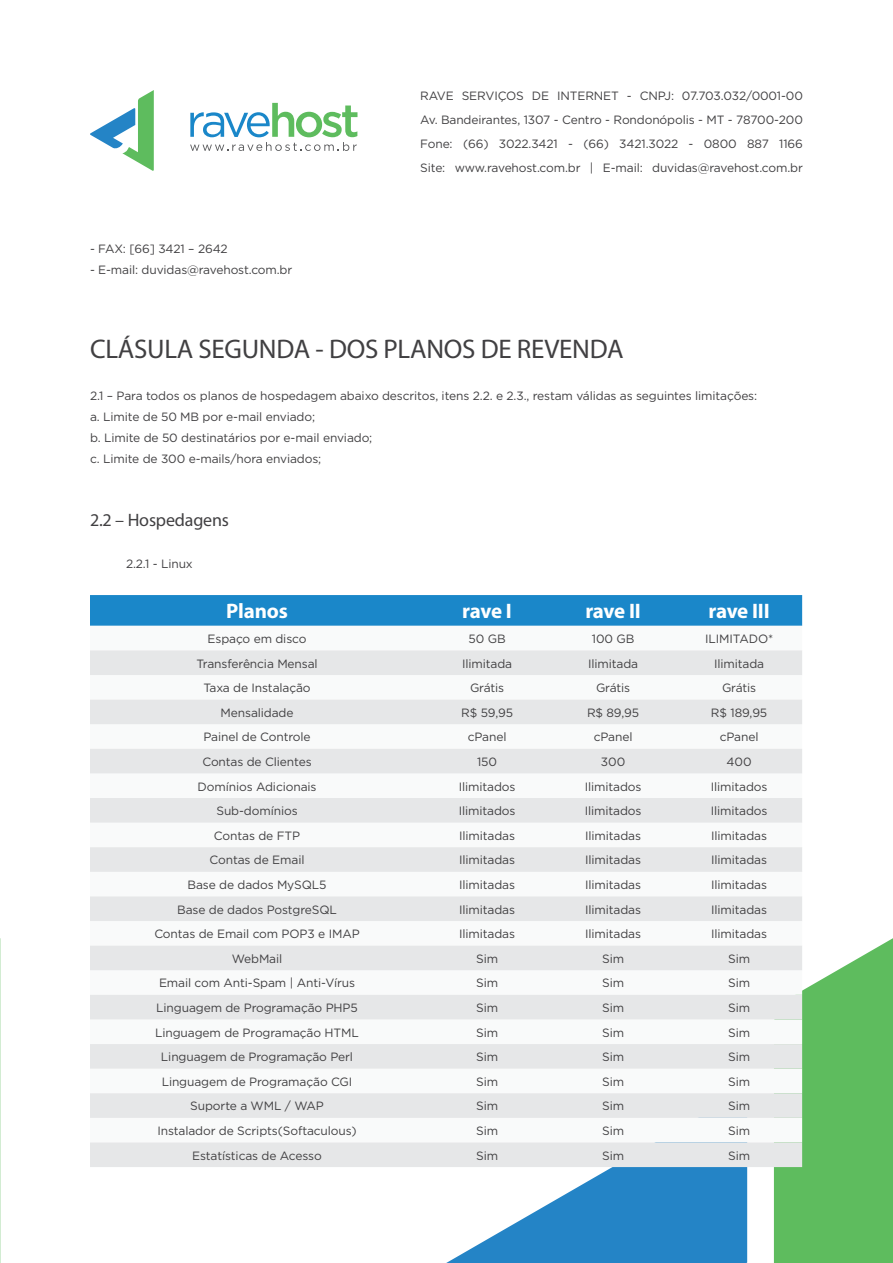
<style>
.page{position:relative;width:893px;height:1263px;background:#fff}
.page>*{position:absolute;margin:0;border:0;box-sizing:border-box;transform-origin:0 0}
.t1{font:27px "Myriad Pro";letter-spacing:-.01em;color:#414042}
.t2{font:700 21px "Myriad Pro";letter-spacing:-.02em;color:#fff}
.t3{font:18px "Myriad Pro";letter-spacing:-.01em;color:#414042}
.t4{font:12px/24px "Gotham";letter-spacing:-.01em;color:#414042;text-align:justify}
</style>
<div class="page">
<svg style="left:90px;top:90px;width:64px;height:81px"></svg>
<svg style="left:190px;top:103px;width:167px;height:48px"></svg>
<svg style="left:446px;top:1167px;width:301px;height:96px;fill:#2484c6"></svg>
<svg style="left:774px;top:938px;width:119px;height:325px;background:#6ac16a"></svg>
<svg style="left:0;top:938px;width:1px;height:325px"></svg>
<div style="left:90px;top:595px;width:712px;height:31px;background:#1a87c9"></div>
<svg style="left:90px;top:650px;width:712px;height:517px;fill:#e6e7e8"></svg>
<p class="t4" style="left:90px;top:236px;width:139px">- FAX: [66] 3421 – 2642</p>
<p class="t4" style="left:90px;top:257px;width:204px">- E-mail: duvidas@ravehost.com.br</p>
<p class="t4" style="left:420px;top:83px;width:384px">RAVE SERVIÇOS DE INTERNET - CNPJ: 07.703.032/0001-00<br>Av. Bandeirantes, 1307 - Centro - Rondonópolis - MT - 78700-200<br>Fone: (66) 3022.3421 - (66) 3421.3022 - 0800 887 1166<br>Site: www.ravehost.com.br | E-mail: duvidas@ravehost.com.br</p>
<h1 class="t1" style="left:90px;top:332px;width:535px">CLÁSULA SEGUNDA - DOS PLANOS DE REVENDA</h1>
<p class="t4" style="left:90px;top:385px;width:669px;line-height:21px;text-align:left">2.1 – Para todos os planos de hospedagem abaixo descritos, itens 2.2. e 2.3., restam válidas as seguintes limitações: a. Limite de 50 MB por e-mail enviado;<br>b. Limite de 50 destinatários por e-mail enviado;<br>c. Limite de 300 e-mails/hora enviados;</p>
<h3 class="t3" style="left:90px;top:509px;width:140px">2.2 – Hospedagens</h3>
<p class="t4" style="left:126px;top:551px;width:68px">2.2.1 - Linux</p>
<h2 class="t2" style="left:226px;top:597px;width:63px">Planos</h2>
<h2 class="t2" style="left:462px;top:597px;width:51px">rave I</h2>
<h2 class="t2" style="left:585px;top:597px;width:57px">rave II</h2>
<h2 class="t2" style="left:708px;top:597px;width:63px">rave III</h2>
<p class="t4" style="left:208px;top:626px;width:100px">Espaço em disco</p>
<p class="t4" style="left:469px;top:626px;width:39px">50 GB</p>
<p class="t4" style="left:592px;top:626px;width:44px">100 GB</p>
<p class="t4" style="left:705px;top:626px;width:70px">ILIMITADO*</p>
<p class="t4" style="left:196px;top:651px;width:123px">Transferência Mensal</p>
<p class="t4" style="left:462px;top:651px;width:52px">Ilimitada</p>
<p class="t4" style="left:588px;top:651px;width:52px">Ilimitada</p>
<p class="t4" style="left:714px;top:651px;width:52px">Ilimitada</p>
<p class="t4" style="left:203px;top:676px;width:109px">Taxa de Instalação</p>
<p class="t4" style="left:470px;top:676px;width:36px">Grátis</p>
<p class="t4" style="left:596px;top:676px;width:36px">Grátis</p>
<p class="t4" style="left:722px;top:676px;width:36px">Grátis</p>
<p class="t4" style="left:221px;top:700px;width:74px">Mensalidade</p>
<p class="t4" style="left:461px;top:700px;width:53px">R$ 59,95</p>
<p class="t4" style="left:587px;top:700px;width:54px">R$ 89,95</p>
<p class="t4" style="left:711px;top:700px;width:58px">R$ 189,95</p>
<p class="t4" style="left:203px;top:725px;width:109px">Painel de Controle</p>
<p class="t4" style="left:468px;top:725px;width:40px">cPanel</p>
<p class="t4" style="left:594px;top:725px;width:40px">cPanel</p>
<p class="t4" style="left:720px;top:725px;width:40px">cPanel</p>
<p class="t4" style="left:202px;top:749px;width:111px">Contas de Clientes</p>
<p class="t4" style="left:477px;top:749px;width:21px">150</p>
<p class="t4" style="left:601px;top:749px;width:26px">300</p>
<p class="t4" style="left:727px;top:749px;width:26px">400</p>
<p class="t4" style="left:198px;top:774px;width:120px">Domínios Adicionais</p>
<p class="t4" style="left:459px;top:774px;width:58px">Ilimitados</p>
<p class="t4" style="left:585px;top:774px;width:58px">Ilimitados</p>
<p class="t4" style="left:711px;top:774px;width:58px">Ilimitados</p>
<p class="t4" style="left:216px;top:799px;width:83px">Sub-domínios</p>
<p class="t4" style="left:459px;top:799px;width:58px">Ilimitados</p>
<p class="t4" style="left:585px;top:799px;width:58px">Ilimitados</p>
<p class="t4" style="left:711px;top:799px;width:58px">Ilimitados</p>
<p class="t4" style="left:214px;top:823px;width:88px">Contas de FTP</p>
<p class="t4" style="left:459px;top:823px;width:57px">Ilimitadas</p>
<p class="t4" style="left:585px;top:823px;width:57px">Ilimitadas</p>
<p class="t4" style="left:711px;top:823px;width:57px">Ilimitadas</p>
<p class="t4" style="left:210px;top:848px;width:96px">Contas de Email</p>
<p class="t4" style="left:459px;top:848px;width:57px">Ilimitadas</p>
<p class="t4" style="left:585px;top:848px;width:57px">Ilimitadas</p>
<p class="t4" style="left:711px;top:848px;width:57px">Ilimitadas</p>
<p class="t4" style="left:187px;top:872px;width:141px">Base de dados MySQL5</p>
<p class="t4" style="left:459px;top:872px;width:57px">Ilimitadas</p>
<p class="t4" style="left:585px;top:872px;width:57px">Ilimitadas</p>
<p class="t4" style="left:711px;top:872px;width:57px">Ilimitadas</p>
<p class="t4" style="left:177px;top:897px;width:161px">Base de dados PostgreSQL</p>
<p class="t4" style="left:459px;top:897px;width:57px">Ilimitadas</p>
<p class="t4" style="left:585px;top:897px;width:57px">Ilimitadas</p>
<p class="t4" style="left:711px;top:897px;width:57px">Ilimitadas</p>
<p class="t4" style="left:154px;top:922px;width:207px">Contas de Email com POP3 e IMAP</p>
<p class="t4" style="left:459px;top:922px;width:57px">Ilimitadas</p>
<p class="t4" style="left:585px;top:922px;width:57px">Ilimitadas</p>
<p class="t4" style="left:711px;top:922px;width:57px">Ilimitadas</p>
<p class="t4" style="left:232px;top:946px;width:52px">WebMail</p>
<p class="t4" style="left:476px;top:946px;width:24px">Sim</p>
<p class="t4" style="left:602px;top:946px;width:24px">Sim</p>
<p class="t4" style="left:728px;top:946px;width:24px">Sim</p>
<p class="t4" style="left:159px;top:971px;width:198px">Email com Anti-Spam | Anti-Vírus</p>
<p class="t4" style="left:476px;top:971px;width:24px">Sim</p>
<p class="t4" style="left:602px;top:971px;width:24px">Sim</p>
<p class="t4" style="left:728px;top:971px;width:24px">Sim</p>
<p class="t4" style="left:156px;top:995px;width:203px">Linguagem de Programação PHP5</p>
<p class="t4" style="left:476px;top:995px;width:24px">Sim</p>
<p class="t4" style="left:602px;top:995px;width:24px">Sim</p>
<p class="t4" style="left:728px;top:995px;width:24px">Sim</p>
<p class="t4" style="left:155px;top:1020px;width:205px">Linguagem de Programação HTML</p>
<p class="t4" style="left:476px;top:1020px;width:24px">Sim</p>
<p class="t4" style="left:602px;top:1020px;width:24px">Sim</p>
<p class="t4" style="left:728px;top:1020px;width:24px">Sim</p>
<p class="t4" style="left:161px;top:1045px;width:194px">Linguagem de Programação Perl</p>
<p class="t4" style="left:476px;top:1045px;width:24px">Sim</p>
<p class="t4" style="left:602px;top:1045px;width:24px">Sim</p>
<p class="t4" style="left:728px;top:1045px;width:24px">Sim</p>
<p class="t4" style="left:162px;top:1069px;width:192px">Linguagem de Programação CGI</p>
<p class="t4" style="left:476px;top:1069px;width:24px">Sim</p>
<p class="t4" style="left:602px;top:1069px;width:24px">Sim</p>
<p class="t4" style="left:728px;top:1069px;width:24px">Sim</p>
<p class="t4" style="left:190px;top:1094px;width:135px">Suporte a WML / WAP</p>
<p class="t4" style="left:476px;top:1094px;width:24px">Sim</p>
<p class="t4" style="left:602px;top:1094px;width:24px">Sim</p>
<p class="t4" style="left:728px;top:1094px;width:24px">Sim</p>
<p class="t4" style="left:157px;top:1118px;width:201px">Instalador de Scripts(Softaculous)</p>
<p class="t4" style="left:476px;top:1118px;width:24px">Sim</p>
<p class="t4" style="left:602px;top:1118px;width:24px">Sim</p>
<p class="t4" style="left:728px;top:1118px;width:24px">Sim</p>
<p class="t4" style="left:192px;top:1143px;width:131px">Estatísticas de Acesso</p>
<p class="t4" style="left:476px;top:1143px;width:24px">Sim</p>
<p class="t4" style="left:602px;top:1143px;width:24px">Sim</p>
<p class="t4" style="left:728px;top:1143px;width:24px">Sim</p>
</div>
